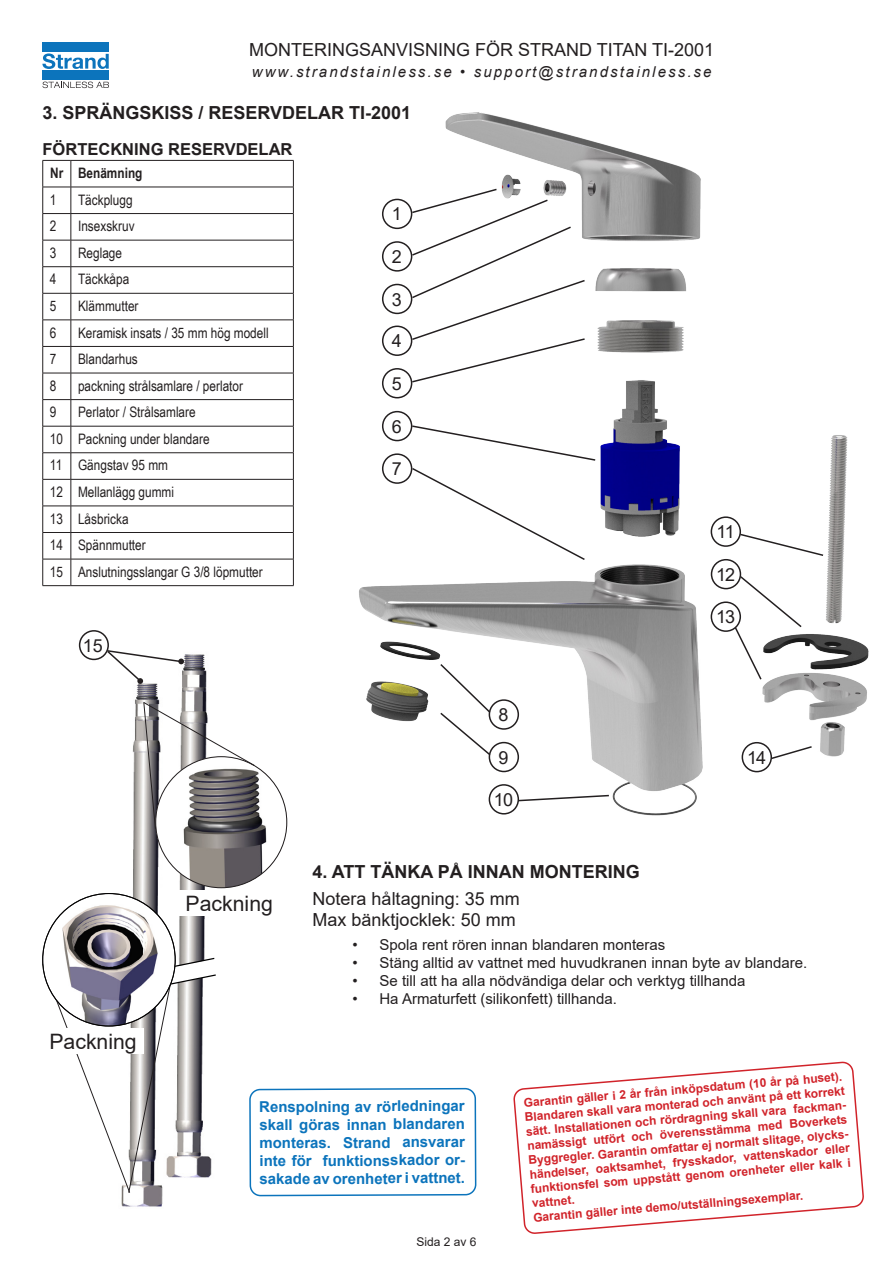
<style>
.page{position:relative;width:893px;height:1263px;background:#fff}
.page>*{position:absolute;margin:0;border:0;box-sizing:border-box;transform-origin:0 0}
.Sidnummer{font:21.3px "Arial";color:#231f20}
.Brödtext{font:18px/21.6px "Arial";color:#231f20}
.Stycke_header_numrer{font:700 18px "Arial";color:#231f20}
.Sidnummer-2{font:18px "Arial";letter-spacing:-.055em;color:#231f20}
.t1{font:700 16.5px "Arial";color:#231f20}
.t2{font:15px "Arial";color:#231f20}
.t3{font:700 15px/18px "Arial";letter-spacing:-.005em;color:#0c74bc;text-align:justify}
.t4{font:italic 15px "Arial";letter-spacing:.14em;color:#231f20}
.Reservdelslista{font:14.4px "Arial Narrow";color:#231f20}
.t5{font:700 14.4px "Arial Narrow";color:#231f20}
.t6{font:700 12px/14.2px "Arial";color:#d1232a}
.t7{font:12px "Arial";color:#231f20}
</style>
<div class="page">
<svg style="left:514px;top:1062px;width:350px;height:171px"></svg>
<img style="left:382px;top:112px;width:487px;height:704px">
<div style="left:43px;top:43px;width:66px;height:9px;background:#0c74bc"></div>
<div style="left:43px;top:70px;width:66px;height:10px;background:#0c74bc"></div>
<svg style="left:43px;top:53px;width:66px;height:16px"></svg>
<svg style="left:43px;top:82px;width:66px;height:6px"></svg>
<hr style="left:71px;top:160px;width:223px;height:1px;background:#231f20">
<hr style="left:71px;top:187px;width:223px;height:1px;background:#231f20">
<hr style="left:71px;top:213px;width:223px;height:1px;background:#231f20">
<hr style="left:71px;top:240px;width:223px;height:1px;background:#231f20">
<hr style="left:71px;top:266px;width:223px;height:1px;background:#231f20">
<hr style="left:71px;top:293px;width:223px;height:1px;background:#231f20">
<hr style="left:71px;top:320px;width:223px;height:1px;background:#231f20">
<hr style="left:71px;top:346px;width:223px;height:1px;background:#231f20">
<hr style="left:71px;top:373px;width:223px;height:1px;background:#231f20">
<hr style="left:71px;top:399px;width:223px;height:1px;background:#231f20">
<hr style="left:71px;top:426px;width:223px;height:1px;background:#231f20">
<hr style="left:71px;top:452px;width:223px;height:1px;background:#231f20">
<hr style="left:71px;top:479px;width:223px;height:1px;background:#231f20">
<hr style="left:71px;top:506px;width:223px;height:1px;background:#231f20">
<hr style="left:71px;top:532px;width:223px;height:1px;background:#231f20">
<hr style="left:71px;top:559px;width:223px;height:1px;background:#231f20">
<svg style="left:293px;top:161px;width:1px;height:245px"></svg>
<svg style="left:42px;top:160px;width:30px;height:426px"></svg>
<hr style="left:71px;top:585px;width:223px;height:1px;background:#231f20">
<img style="left:52px;top:630px;width:195px;height:327px">
<img style="left:121px;top:1193px;width:42px;height:14px">
<div style="left:79px;top:630px;width:30px;height:30px;border:2px solid #231f20;border-radius:50%"></div>
<svg style="left:106px;top:649px;width:78px;height:35px"></svg>
<img style="left:156px;top:757px;width:131px;height:131px;border-radius:66px">
<div style="left:179px;top:890px;width:101px;height:26px;background:#fff"></div>
<svg style="left:143px;top:702px;width:105px;height:127px"></svg>
<svg style="left:42px;top:957px;width:174px;height:236px"></svg>
<img style="left:43px;top:893px;width:132px;height:133px;border-radius:66px">
<div style="left:43px;top:1028px;width:101px;height:26px;background:#fff"></div>
<div style="left:382px;top:199px;width:30px;height:30px;border:2px solid #231f20;border-radius:50%"></div>
<div style="left:382px;top:368px;width:30px;height:30px;border:2px solid #231f20;border-radius:50%"></div>
<div style="left:382px;top:241px;width:30px;height:31px;border:2px solid #231f20;border-radius:50%"></div>
<div style="left:382px;top:284px;width:30px;height:30px;border:2px solid #231f20;border-radius:50%"></div>
<svg style="left:477px;top:424px;width:120px;height:137px"></svg>
<div style="left:382px;top:326px;width:30px;height:30px;border:2px solid #231f20;border-radius:50%"></div>
<svg style="left:410px;top:188px;width:176px;height:196px"></svg>
<div style="left:489px;top:699px;width:30px;height:31px;border:2px solid #231f20;border-radius:50%"></div>
<div style="left:489px;top:742px;width:30px;height:30px;border:2px solid #231f20;border-radius:50%"></div>
<svg style="left:477px;top:662px;width:15px;height:95px"></svg>
<div style="left:489px;top:784px;width:30px;height:30px;border:2px solid #231f20;border-radius:50%"></div>
<svg style="left:517px;top:794px;width:93px;height:8px"></svg>
<div style="left:711px;top:516px;width:30px;height:31px;border:2px solid #231f20;border-radius:50%"></div>
<svg style="left:738px;top:533px;width:87px;height:24px"></svg>
<div style="left:711px;top:559px;width:30px;height:30px;border:2px solid #231f20;border-radius:50%"></div>
<div style="left:711px;top:601px;width:30px;height:31px;border:2px solid #231f20;border-radius:50%"></div>
<svg style="left:733px;top:575px;width:70px;height:106px"></svg>
<div style="left:742px;top:742px;width:30px;height:30px;border:2px solid #231f20;border-radius:50%"></div>
<svg style="left:769px;top:745px;width:44px;height:15px"></svg>
<svg style="left:248px;top:406px;width:229px;height:791px"></svg>
<h2 class="Brödtext" style="left:249px;top:38px;width:467px">MONTERINGSANVISNING FÖR STRAND TITAN TI-2001</h2>
<p class="t4" style="left:252px;top:62px;width:461px">www.strandstainless.se • support@strandstainless.se</p>
<p class="Stycke_header_numrer" style="left:43px;top:100px;width:370px">3. SPRÄNGSKISS / RESERVDELAR TI-2001</p>
<p class="t1" style="left:43px;top:137px;width:251px">FÖRTECKNING RESERVDELAR</p>
<p class="t5" style="left:50px;top:162px;width:15px">Nr</p>
<p class="t5" style="left:78px;top:162px;width:66px">Benämning</p>
<p class="Reservdelslista" style="left:50px;top:189px;width:8px">1</p>
<p class="Reservdelslista" style="left:78px;top:189px;width:56px">Täckplugg</p>
<p class="Reservdelslista" style="left:50px;top:216px;width:8px">2</p>
<p class="Reservdelslista" style="left:78px;top:216px;width:58px">Insexskruv</p>
<p class="Reservdelslista" style="left:50px;top:242px;width:8px">3</p>
<p class="Reservdelslista" style="left:78px;top:242px;width:46px">Reglage</p>
<p class="Reservdelslista" style="left:50px;top:269px;width:8px">4</p>
<p class="Reservdelslista" style="left:78px;top:269px;width:53px">Täckkåpa</p>
<p class="Reservdelslista" style="left:50px;top:295px;width:8px">5</p>
<p class="Reservdelslista" style="left:78px;top:295px;width:62px">Klämmutter</p>
<p class="Reservdelslista" style="left:50px;top:322px;width:8px">6</p>
<p class="Reservdelslista" style="left:78px;top:322px;width:192px">Keramisk insats / 35 mm hög modell</p>
<p class="Reservdelslista" style="left:50px;top:348px;width:8px">7</p>
<p class="Reservdelslista" style="left:78px;top:348px;width:61px">Blandarhus</p>
<p class="Reservdelslista" style="left:50px;top:375px;width:8px">8</p>
<p class="Reservdelslista" style="left:78px;top:375px;width:166px">packning strålsamlare / perlator</p>
<p class="Reservdelslista" style="left:50px;top:402px;width:8px">9</p>
<p class="Reservdelslista" style="left:78px;top:402px;width:119px">Perlator / Strålsamlare</p>
<p class="Reservdelslista" style="left:50px;top:428px;width:15px">10</p>
<p class="Reservdelslista" style="left:78px;top:428px;width:133px">Packning under blandare</p>
<p class="Reservdelslista" style="left:50px;top:455px;width:14px">11</p>
<p class="Reservdelslista" style="left:78px;top:455px;width:92px">Gängstav 95 mm</p>
<p class="Reservdelslista" style="left:50px;top:481px;width:15px">12</p>
<p class="Reservdelslista" style="left:78px;top:481px;width:97px">Mellanlägg gummi</p>
<p class="Reservdelslista" style="left:50px;top:508px;width:15px">13</p>
<p class="Reservdelslista" style="left:78px;top:508px;width:52px">Låsbricka</p>
<p class="Reservdelslista" style="left:50px;top:535px;width:15px">14</p>
<p class="Reservdelslista" style="left:78px;top:535px;width:69px">Spännmutter</p>
<p class="Reservdelslista" style="left:50px;top:561px;width:15px">15</p>
<p class="Reservdelslista" style="left:78px;top:561px;width:186px">Anslutningsslangar G 3/8 löpmutter</p>
<p class="Sidnummer-2" style="left:392px;top:202px;width:12px">1</p>
<p class="Sidnummer-2" style="left:392px;top:244px;width:12px">2</p>
<p class="Sidnummer-2" style="left:392px;top:287px;width:12px">3</p>
<p class="Sidnummer-2" style="left:392px;top:329px;width:12px">4</p>
<p class="Sidnummer-2" style="left:392px;top:371px;width:12px">5</p>
<p class="Sidnummer-2" style="left:392px;top:414px;width:12px">6</p>
<p class="Sidnummer-2" style="left:392px;top:456px;width:12px">7</p>
<p class="Sidnummer-2" style="left:83px;top:633px;width:22px">15</p>
<p class="Sidnummer-2" style="left:499px;top:702px;width:12px">8</p>
<p class="Sidnummer-2" style="left:499px;top:745px;width:12px">9</p>
<p class="Sidnummer-2" style="left:494px;top:787px;width:21px">10</p>
<p class="Sidnummer-2" style="left:716px;top:519px;width:20px">11</p>
<p class="Sidnummer-2" style="left:716px;top:562px;width:21px">12</p>
<p class="Sidnummer-2" style="left:716px;top:604px;width:21px">13</p>
<p class="Sidnummer-2" style="left:747px;top:745px;width:21px">14</p>
<p class="Sidnummer" style="left:49px;top:1027px;width:89px">Packning</p>
<p class="Sidnummer" style="left:186px;top:888px;width:89px">Packning</p>
<p class="Stycke_header_numrer" style="left:313px;top:859px;width:329px">4. ATT TÄNKA PÅ INNAN MONTERING</p>
<p class="Brödtext" style="left:313px;top:887px;width:209px">Notera håltagning: 35 mm<br>Max bänktjocklek: 50 mm</p>
<p class="t2" style="left:352px;top:935px;width:314px">• Spola rent rören innan blandaren monteras</p>
<p class="t2" style="left:352px;top:953px;width:456px">• Stäng alltid av vattnet med huvudkranen innan byte av blandare.</p>
<p class="t2" style="left:352px;top:971px;width:395px">• Se till att ha alla nödvändiga delar och verktyg tillhanda</p>
<p class="t2" style="left:352px;top:989px;width:266px">• Ha Armaturfett (silikonfett) tillhanda.</p>
<p class="t3" style="left:259px;top:1097px;width:207px">Renspolning av rörledningar skall göras innan blandaren monteras. Strand ansvarar inte för funktionsskador or&shy;sakade av orenheter i vattnet.</p>
<p class="t7" style="left:416px;top:1233px;width:62px">Sida 2 av 6</p>
<p class="t6" style="left:523px;top:1096px;width:325px;rotate:-5deg">Garantin gäller i 2 år från inköpsdatum (10 år på huset).<br>Blandaren skall vara monterad och använt på ett korrekt sätt. Installationen och rördragning skall vara fackman&shy;namässigt utfört och överensstämma med Boverkets Byggregler. Garantin omfattar ej normalt slitage, olycks&shy;händelser, oaktsamhet, frysskador, vattenskador eller funktionsfel som uppstått genom orenheter eller kalk i vattnet.</p>
<p class="t6" style="left:533px;top:1211px;width:272px;rotate:-5deg">Garantin gäller inte demo/utställningsexemplar.</p>
</div>
